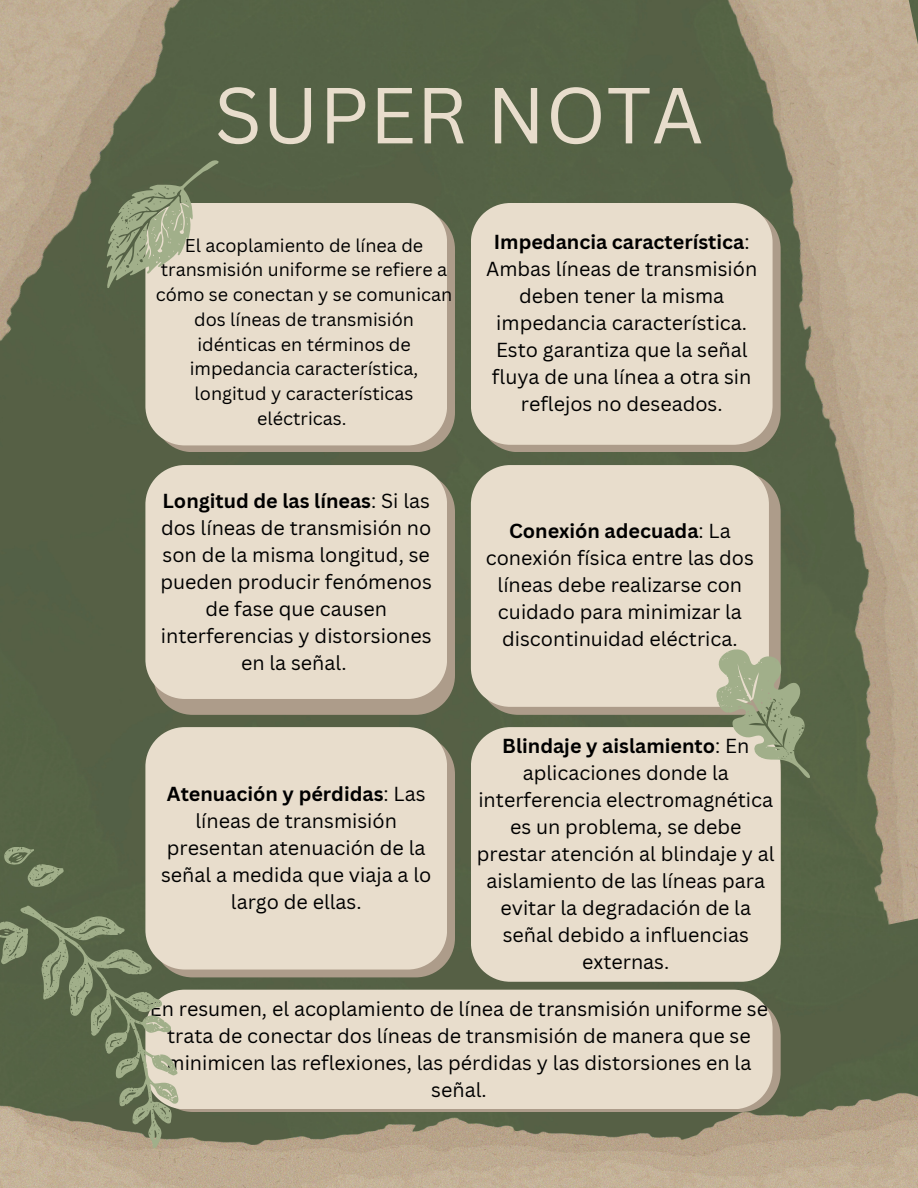
<style>
.page{position:relative;width:918px;height:1188px;background:#fff}
.page>*{position:absolute;margin:0;border:0;box-sizing:border-box;transform-origin:0 0}
.t1{font:77.55px "Canva Sans";color:#e8ddcc}
.t2{font:19.8px/27px "Canva Sans";color:#000;text-align:center}
.t3{font:18px/24.8px "Canva Sans";color:#000;text-align:center}
.s1{font-weight:700}
</style>
<div class="page">
<div style="left:0;top:0;width:918px;height:1078px;background:#556145"></div>
<img style="left:0;top:1078px;width:918px;height:110px">
<svg style="left:153px;top:210px;width:302px;height:242px;background:#a09480"></svg>
<div style="left:145px;top:203px;width:302px;height:242px;background:#e8ddcc"></div>
<div style="left:471px;top:203px;width:194px;height:242px;background:#e8ddcc"></div>
<svg style="left:153px;top:472px;width:302px;height:243px;background:#a19481"></svg>
<div style="left:145px;top:465px;width:302px;height:234px;background:#e8ddcc"></div>
<svg style="left:178px;top:735px;width:277px;height:242px;background:#a19481"></svg>
<div style="left:145px;top:727px;width:302px;height:243px;background:#e8ddcc"></div>
<svg style="left:479px;top:707px;width:186px;height:8px"></svg>
<div style="left:471px;top:465px;width:194px;height:242px;background:#e8ddcc"></div>
<div style="left:471px;top:727px;width:310px;height:255px;background:#e8ddcc"></div>
<svg style="left:178px;top:998px;width:603px;height:114px;background:#9d917d"></svg>
<div style="left:178px;top:990px;width:595px;height:119px;background:#e8ddcc"></div>
<img style="left:0;top:0;width:281px;height:364px">
<img style="left:665px;top:0;width:253px;height:926px">
<svg style="left:687px;top:635px;width:164px;height:145px;background:#9a9e83"></svg>
<svg style="left:80px;top:130px;width:155px;height:181px;background:#8d9277"></svg>
<svg style="left:0;top:847px;width:178px;height:301px;background:#7a8265"></svg>
<p class="t1" style="left:214px;top:61px;width:491px">SUPER NOTA</p>
<p class="t3" style="left:156px;top:232px;width:298px">El acoplamiento de línea de transmisión uniforme se refiere a cómo se conectan y se comunican dos líneas de transmisión idénticas en términos de impedancia característica, longitud y características eléctricas.</p>
<p class="t2" style="left:161px;top:487px;width:273px"><span class="s1">Longitud de las líneas</span>: Si las dos líneas de transmisión no son de la misma longitud, se pueden producir fenómenos de fase que causen interferencias y distorsiones en la señal.</p>
<p class="t2" style="left:486px;top:228px;width:273px"><span class="s1">Impedancia característica</span>:<br>Ambas líneas de transmisión deben tener la misma impedancia característica.<br>Esto garantiza que la señal fluya de una línea a otra sin reflejos no deseados.</p>
<p class="t2" style="left:486px;top:517px;width:270px"><span class="s1">Conexión adecuada</span>: La conexión física entre las dos líneas debe realizarse con cuidado para minimizar la discontinuidad eléctrica.</p>
<p class="t2" style="left:477px;top:732px;width:299px"><span class="s1">Blindaje y aislamiento</span>: En aplicaciones donde la interferencia electromagnética es un problema, se debe prestar atención al blindaje y al aislamiento de las líneas para evitar la degradación de la señal debido a influencias externas.</p>
<p class="t2" style="left:150px;top:994px;width:620px">En resumen, el acoplamiento de línea de transmisión uniforme se trata de conectar dos líneas de transmisión de manera que se minimicen las reflexiones, las pérdidas y las distorsiones en la señal.</p>
<p class="t2" style="left:161px;top:780px;width:272px"><span class="s1">Atenuación y pérdidas</span>: Las líneas de transmisión presentan atenuación de la señal a medida que viaja a lo largo de ellas.</p>
</div>
